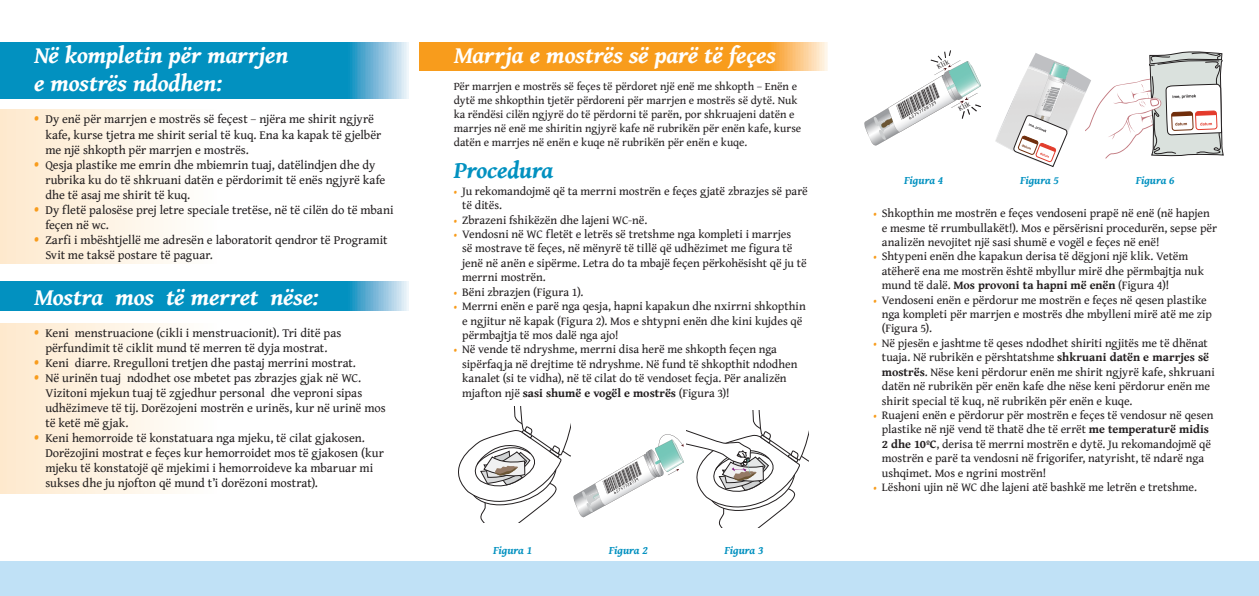
<style>
.page{position:relative;width:1259px;height:596px;background:#fff}
.page>*{position:absolute;margin:0;border:0;box-sizing:border-box;transform-origin:0 0}
.NASLOV_SV_1{font:italic 700 24px/28px "Gentium Book Basic";letter-spacing:-.005em;color:#fff}
.NASLOV_SV_1-2{font:italic 700 24px "Gentium Book Basic";letter-spacing:-.015em;color:#0291c0}
.Navaden{font:12.5px/15px "Gentium Book Basic";letter-spacing:-.005em;color:#231f20}
.Navaden-2{font:12px/14.4px "Gentium Book Basic";letter-spacing:-.005em;color:#231f20}
.Navaden-3{font:11.5px/13.8px "Gentium Book Basic";letter-spacing:-.005em;color:#231f20}
.Navaden-4{font:italic 700 11.5px "Gentium Book Basic";letter-spacing:-.01em;color:#0291c0}
.Navaden-5{font:7px "Gentium Book Basic";color:#231f20}
.s1{font-size:18px;color:#f89c1c}
.s2{color:#f89c1c}
.s3{font-weight:700}
</style>
<div class="page">
<svg style="left:420px;top:42px;width:408px;height:28px;background:#f8a22a"></svg>
<svg style="left:0;top:42px;width:408px;height:57px;background:#1497c4"></svg>
<svg style="left:0;top:281px;width:408px;height:29px;background:#1497c3"></svg>
<div style="left:0;top:110px;width:219px;height:154px;background:linear-gradient(to right,#fee9cd,#fefffe)"></div>
<div style="left:0;top:323px;width:219px;height:170px;background:linear-gradient(to right,#fee9cd,#fefffe)"></div>
<svg style="left:864px;top:50px;width:117px;height:95px"></svg>
<div style="left:0;top:561px;width:1259px;height:34px;background:#c0e1f6"></div>
<svg style="left:995px;top:52px;width:228px;height:115px"></svg>
<svg style="left:458px;top:406px;width:350px;height:121px"></svg>
<p class="NASLOV_SV_1" style="left:34px;top:41px;width:256px">Në kompletin për marrjen e mostrës ndodhen:</p>
<p class="Navaden" style="left:45px;top:111px;width:337px;text-indent:-11px"><span class="s1">•</span> Dy enë për marrjen e mostrës së feçest – njëra me shirit ngjyrë kafe, kurse tjetra me shirit serial të kuq. Ena ka kapak të gjelbër me një shkopth për marrjen e mostrës.</p>
<p class="Navaden" style="left:45px;top:156px;width:341px;text-indent:-11px"><span class="s1">•</span> Qesja plastike me emrin dhe mbiemrin tuaj, datëlindjen dhe dy rubrika ku do të shkruani datën e përdorimit të enës ngjyrë kafe dhe të asaj me shirit të kuq.</p>
<p class="Navaden" style="left:45px;top:201px;width:350px;text-indent:-11px"><span class="s1">•</span> Dy fletë palosëse prej letre speciale tretëse, në të cilën do të mbani feçen në wc.</p>
<p class="Navaden" style="left:45px;top:231px;width:344px;text-indent:-11px"><span class="s1">•</span> Zarfi i mbështjellë me adresën e laboratorit qendror të Programit<br>Svit me taksë postare të paguar.</p>
<p class="NASLOV_SV_1" style="left:34px;top:282px;width:286px">Mostra mos të merret nëse:</p>
<p class="Navaden" style="left:34px;top:325px;width:309px;text-align:center"><span class="s1">•</span> Keni menstruacione (cikli i menstruacionit). Tri ditë pas përfundimit të ciklit mund të merren të dyja mostrat.</p>
<p class="Navaden" style="left:34px;top:355px;width:323px"><span class="s1">•</span> Keni diarre. Rregulloni tretjen dhe pastaj merrini mostrat.</p>
<p class="Navaden" style="left:45px;top:370px;width:342px;text-indent:-11px"><span class="s1">•</span> Në urinën tuaj ndodhet ose mbetet pas zbrazjes gjak në WC.<br>Vizitoni mjekun tuaj të zgjedhur personal dhe veproni sipas udhëzimeve të tij. Dorëzojeni mostrën e urinës, kur në urinë mos të ketë më gjak.</p>
<p class="Navaden" style="left:45px;top:430px;width:340px;text-indent:-11px"><span class="s1">•</span> Keni hemorroide të konstatuara nga mjeku, të cilat gjakosen.<br>Dorëzojini mostrat e feçes kur hemorroidet mos të gjakosen (kur mjeku të konstatojë që mjekimi i hemorroideve ka mbaruar mi sukses dhe ju njofton që mund t’i dorëzoni mostrat).</p>
<p class="NASLOV_SV_1" style="left:454px;top:41px;width:324px">Marrja e mostrës së parë të feçes</p>
<p class="Navaden-3" style="left:454px;top:79px;width:349px">Për marrjen e mostrës së feçes të përdoret një enë me shkopth – Enën e dytë me shkopthin tjetër përdoreni për marrjen e mostrës së dytë. Nuk ka rëndësi cilën ngjyrë do të përdorni të parën, por shkruajeni datën e marrjes në enë me shiritin ngjyrë kafe në rubrikën për enën kafe, kurse datën e marrjes në enën e kuqe në rubrikën për enën e kuqe.</p>
<p class="NASLOV_SV_1-2" style="left:454px;top:151px;width:101px">Procedura</p>
<p class="Navaden-2" style="left:462px;top:183px;width:347px;text-indent:-9px"><span class="s2">•</span> Ju rekomandojmë që ta merrni mostrën e feçes gjatë zbrazjes së parë të ditës.</p>
<p class="Navaden-2" style="left:454px;top:212px;width:195px"><span class="s2">•</span> Zbrazeni fshikëzën dhe lajeni WC-në.</p>
<p class="Navaden-2" style="left:462px;top:226px;width:346px;text-indent:-9px"><span class="s2">•</span> Vendosni në WC fletët e letrës së tretshme nga kompleti i marrjes<br>së mostrave të feçes, në mënyrë të tillë që udhëzimet me figura të jenë në anën e sipërme. Letra do ta mbajë feçen përkohësisht që ju të merrni mostrën.</p>
<p class="Navaden-2" style="left:454px;top:284px;width:131px"><span class="s2">•</span> Bëni zbrazjen (Figura 1).</p>
<p class="Navaden-2" style="left:462px;top:298px;width:345px;text-indent:-9px"><span class="s2">•</span> Merrni enën e parë nga qesja, hapni kapakun dhe nxirrni shkopthin e ngjitur në kapak (Figura 2). Mos e shtypni enën dhe kini kujdes që përmbajtja të mos dalë nga ajo!</p>
<p class="Navaden-2" style="left:462px;top:342px;width:337px;text-indent:-9px"><span class="s2">•</span> Në vende të ndryshme, merrni disa herë me shkopth feçen nga sipërfaqja në drejtime të ndryshme. Në fund të shkopthit ndodhen kanalet (si te vidha), në të cilat do të vendoset feçja. Për analizën mjafton një <span class="s3">sasi shumë e vogël e mostrës</span> (Figura 3)!</p>
<p class="Navaden-4" style="left:493px;top:541px;width:41px">Figura 1</p>
<p class="Navaden-4" style="left:609px;top:541px;width:41px">Figura 2</p>
<p class="Navaden-4" style="left:724px;top:541px;width:41px">Figura 3</p>
<p class="Navaden-5" style="left:935px;top:63px;width:14px;rotate:-28deg">Klik</p>
<p class="Navaden-5" style="left:956px;top:104px;width:14px;rotate:-28deg">Klik</p>
<p class="Navaden-4" style="left:1135px;top:172px;width:41px">Figura 6</p>
<p class="Navaden-2" style="left:882px;top:205px;width:337px;text-indent:-9px"><span class="s2">•</span> Shkopthin me mostrën e feçes vendoseni prapë në enë (në hapjen e mesme të rrumbullakët!). Mos e përsërisni procedurën, sepse për analizën nevojitet një sasi shumë e vogël e feçes në enë!</p>
<p class="Navaden-2" style="left:882px;top:249px;width:323px;text-indent:-9px"><span class="s2">•</span> Shtypeni enën dhe kapakun derisa të dëgjoni një klik. Vetëm atëherë ena me mostrën është mbyllur mirë dhe përmbajtja nuk mund të dalë. <span class="s3">Mos provoni ta hapni më enën</span> (Figura 4)!</p>
<p class="Navaden-2" style="left:882px;top:292px;width:331px;text-indent:-9px"><span class="s2">•</span> Vendoseni enën e përdorur me mostrën e feçes në qesen plastike nga kompleti për marrjen e mostrës dhe mbylleni mirë atë me zip (Figura 5).</p>
<p class="Navaden-2" style="left:882px;top:335px;width:334px;text-indent:-9px"><span class="s2">•</span> Në pjesën e jashtme të qeses ndodhet shiriti ngjitës me të dhënat tuaja. Në rubrikën e përshtatshme <span class="s3">shkruani datën e marrjes së mostrës</span>. Nëse keni përdorur enën me shirit ngjyrë kafe, shkruani datën në rubrikën për enën kafe dhe nëse keni përdorur enën me shirit special të kuq, në rubrikën për enën e kuqe.</p>
<p class="Navaden-2" style="left:882px;top:407px;width:333px;text-indent:-9px"><span class="s2">•</span> Ruajeni enën e përdorur për mostrën e feçes të vendosur në qesen plastike në një vend të thatë dhe të errët <span class="s3">me temperaturë midis 2 dhe 10ºC</span>, derisa të merrni mostrën e dytë. Ju rekomandojmë që mostrën e parë ta vendosni në frigorifer, natyrisht, të ndarë nga ushqimet. Mos e ngrini mostrën!</p>
<p class="Navaden-2" style="left:873px;top:479px;width:325px"><span class="s2">•</span> Lëshoni ujin në WC dhe lajeni atë bashkë me letrën e tretshme.</p>
<p class="Navaden-4" style="left:904px;top:172px;width:41px">Figura 4</p>
<p class="Navaden-4" style="left:1020px;top:172px;width:41px">Figura 5</p>
</div>
